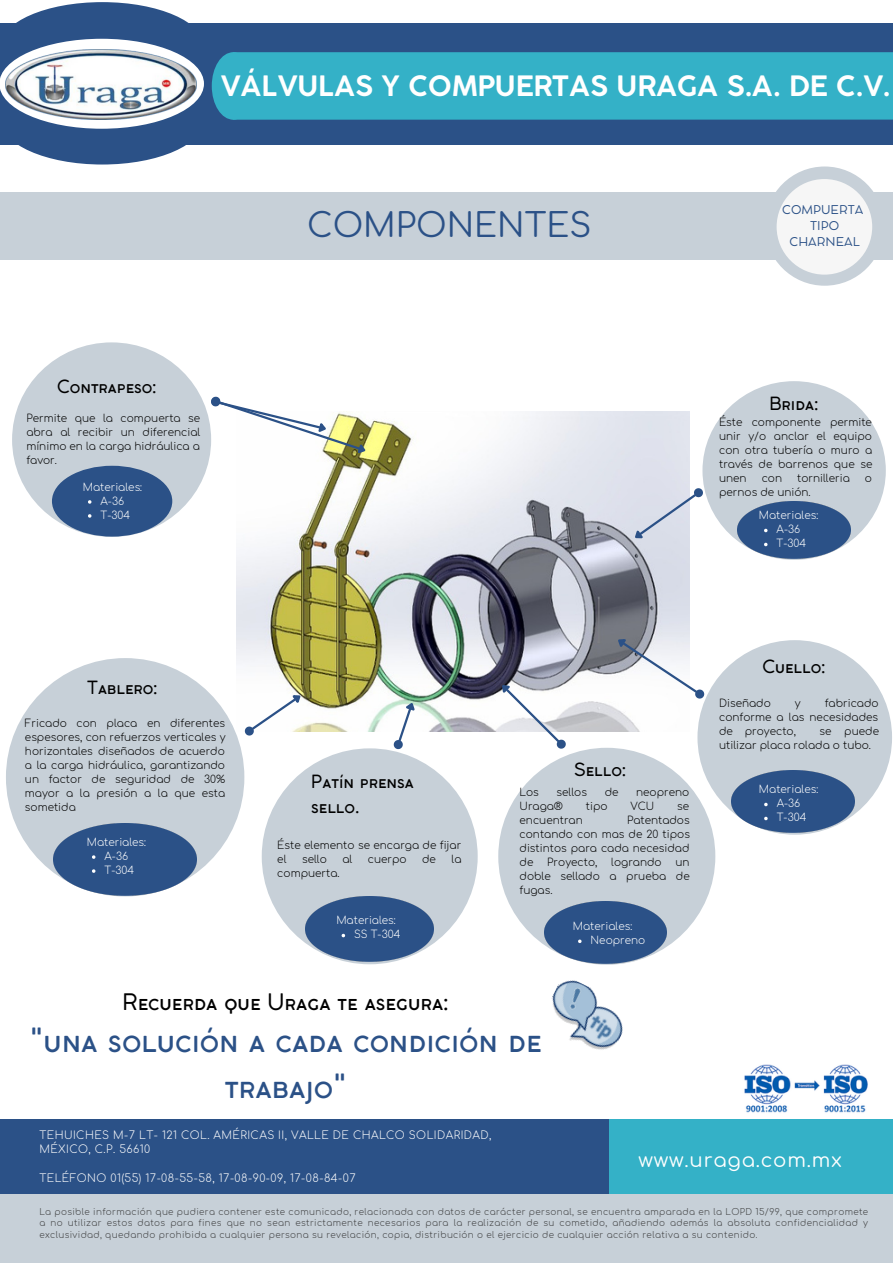
<style>
.page{position:relative;width:893px;height:1264px;background:#fff}
.page>*{position:absolute;margin:0;border:0;box-sizing:border-box;transform-origin:0 0}
.t1{font:33.15px "Comfortaa";color:#2b5187}
.t2{font:33px/46px "Coco Gothic Small Caps";color:#2b5187;text-align:center}
.t3{font:700 27.75px "Coco Gothic Small Caps";color:#fff}
.t4{font:22.5px "Coco Gothic Small Caps";color:#000}
.t5{font:19.65px "Comfortaa";letter-spacing:.04em;color:#fff}
.t6{font:18px/24.8px "Coco Gothic Small Caps";color:#000}
.t7{font:12px/16px "Cocomat Pro";color:#2b5187;text-align:center}
.t8{font:300 10.8px/14.4px "Comfortaa";letter-spacing:.04em;color:#fff}
.t9{font:300 10.5px/14px "Comfortaa";color:#000;text-align:justify}
.t10{font:300 10.5px/14px "Comfortaa";color:#fff}
.t11{font:300 8.85px/11.7px "Comfortaa";letter-spacing:.04em;color:#3f4041;text-align:justify}
</style>
<div class="page">
<img style="left:744px;top:1064px;width:124px;height:49px">
<div style="left:12px;top:342px;width:199px;height:195px;background:#c7d0d8;border-radius:50%"></div>
<div style="left:702px;top:381px;width:183px;height:179px;background:#c7d0d8;border-radius:50%"></div>
<div style="left:697px;top:640px;width:195px;height:194px;background:#c7d0d8;border-radius:50%"></div>
<img style="left:551px;top:980px;width:72px;height:70px">
<img style="left:731px;top:770px;width:123px;height:62px">
<img style="left:737px;top:501px;width:113px;height:57px">
<div style="left:6px;top:658px;width:238px;height:238px;background:#c7d0d8;border-radius:50%"></div>
<img style="left:54px;top:823px;width:142px;height:72px">
<div style="left:0;top:1119px;width:621px;height:75px;background:#2b5187"></div>
<div style="left:609px;top:1119px;width:283px;height:81px;background:#34b1c7"></div>
<div style="left:0;top:1194px;width:892px;height:68px;background:#c7d0d8"></div>
<div style="left:0;top:23px;width:892px;height:121px;background:#2b5187"></div>
<div style="left:0;top:2px;width:204px;height:89px;background:#2b5187;border-radius:50%"></div>
<div style="left:0;top:75px;width:204px;height:89px;background:#2b5187;border-radius:50%"></div>
<div style="left:0;top:39px;width:204px;height:90px;background:#fff;border-radius:50%"></div>
<img style="left:6px;top:49px;width:190px;height:70px">
<div style="left:212px;top:52px;width:680px;height:68px;background:#34b1c7"></div>
<img style="left:236px;top:412px;width:453px;height:319px">
<svg style="left:611px;top:633px;width:97px;height:69px"></svg>
<svg style="left:241px;top:688px;width:65px;height:48px"></svg>
<svg style="left:629px;top:484px;width:78px;height:61px"></svg>
<div style="left:0;top:192px;width:892px;height:68px;background:#c7d0d8"></div>
<div style="left:765px;top:166px;width:119px;height:120px;background:#c7d0d8;border-radius:50%"></div>
<div style="left:776px;top:179px;width:96px;height:96px;background:#f6f6f6;border-radius:50%"></div>
<div style="left:498px;top:747px;width:217px;height:217px;background:#c7d0d8;border-radius:50%"></div>
<img style="left:544px;top:901px;width:123px;height:62px">
<svg style="left:495px;top:679px;width:75px;height:70px"></svg>
<div style="left:262px;top:748px;width:215px;height:216px;background:#c7d0d8;border-radius:50%"></div>
<img style="left:305px;top:896px;width:128px;height:65px">
<svg style="left:390px;top:698px;width:29px;height:54px"></svg>
<div style="left:52px;top:466px;width:120px;height:70px;background:#2b5187;border-radius:50%"></div>
<svg style="left:764px;top:528px;width:3px;height:4px"></svg>
<svg style="left:764px;top:542px;width:3px;height:4px"></svg>
<svg style="left:764px;top:802px;width:3px;height:4px"></svg>
<svg style="left:764px;top:816px;width:3px;height:4px"></svg>
<svg style="left:578px;top:939px;width:3px;height:4px"></svg>
<svg style="left:341px;top:933px;width:4px;height:4px"></svg>
<svg style="left:208px;top:396px;width:162px;height:61px"></svg>
<h3 class="t3" style="left:220px;top:75px;width:671px">VÁLVULAS Y COMPUERTAS URAGA S.A. DE C.V.</h3>
<h1 class="t1" style="left:307px;top:207px;width:286px">COMPONENTES</h1>
<p class="t7" style="left:782px;top:203px;width:83px">COMPUERTA<br>TIPO<br>CHARNEAL</p>
<h3 class="t6" style="left:57px;top:375px;width:101px">Contrapeso:</h3>
<p class="t9" style="left:26px;top:411px;width:175px">Permite que la compuerta se abra al recibir un diferencial mínimo en la carga hidráulica a favor.</p>
<p class="t10" style="left:83px;top:480px;width:61px">Materiales:</p>
<p class="t10" style="left:101px;top:494px;width:31px">A-36<br>T-304</p>
<h3 class="t6" style="left:87px;top:677px;width:72px">Tablero:</h3>
<p class="t9" style="left:25px;top:716px;width:202px">Fricado con placa en diferentes espesores, con refuerzos verticales y horizontales diseñados de acuerdo a la carga hidráulica, garantizando un factor de seguridad de 30% mayor a la presión a la que esta sometida</p>
<p class="t10" style="left:87px;top:835px;width:61px">Materiales:</p>
<p class="t10" style="left:104px;top:849px;width:31px">A-36<br>T-304</p>
<h3 class="t6" style="left:311px;top:770px;width:104px">Patín prensa sello.</h3>
<p class="t9" style="left:277px;top:838px;width:185px">Éste elemento se encarga de fijar el</p>
<p class="t9" style="left:302px;top:852px;width:26px">sello</p>
<p class="t9" style="left:342px;top:852px;width:11px">al</p>
<p class="t9" style="left:368px;top:852px;width:40px">cuerpo</p>
<p class="t9" style="left:422px;top:852px;width:15px">de</p>
<p class="t9" style="left:451px;top:852px;width:11px">la</p>
<p class="t9" style="left:277px;top:866px;width:64px">compuerta.</p>
<p class="t10" style="left:336px;top:913px;width:61px">Materiales:</p>
<p class="t10" style="left:354px;top:927px;width:48px">SS T-304</p>
<h3 class="t6" style="left:769px;top:393px;width:51px">Brida:</h3>
<p class="t9" style="left:719px;top:416px;width:155px">Éste componente permite unir y/o anclar el equipo con otra tubería o muro a través de barrenos que se unen</p>
<p class="t9" style="left:761px;top:472px;width:22px">con</p>
<p class="t9" style="left:797px;top:472px;width:54px">tornilleria</p>
<p class="t9" style="left:864px;top:472px;width:9px">o</p>
<p class="t9" style="left:719px;top:486px;width:93px">pernos de unión.</p>
<p class="t10" style="left:758px;top:509px;width:61px">Materiales:</p>
<p class="t10" style="left:776px;top:522px;width:31px">A-36<br>T-304</p>
<h3 class="t6" style="left:574px;top:758px;width:54px">Sello:</h3>
<p class="t9" style="left:519px;top:786px;width:21px">Los</p>
<p class="t9" style="left:556px;top:786px;width:32px">sellos</p>
<p class="t9" style="left:604px;top:786px;width:15px">de</p>
<p class="t9" style="left:636px;top:786px;width:55px">neopreno</p>
<p class="t9" style="left:519px;top:800px;width:45px">Uraga®</p>
<p class="t9" style="left:586px;top:800px;width:23px">tipo</p>
<p class="t9" style="left:630px;top:800px;width:25px">VCU</p>
<p class="t9" style="left:677px;top:800px;width:14px">se</p>
<p class="t9" style="left:519px;top:814px;width:65px">encuentran</p>
<p class="t9" style="left:519px;top:814px;width:172px;text-indent:107px">Patentados contando con mas de 20 tipos distintos para cada necesidad de</p>
<p class="t9" style="left:547px;top:855px;width:52px">Proyecto,</p>
<p class="t9" style="left:611px;top:855px;width:52px">logrando</p>
<p class="t9" style="left:519px;top:855px;width:172px;text-indent:156px">un doble sellado a prueba de fugas.</p>
<p class="t10" style="left:572px;top:919px;width:61px">Materiales:</p>
<p class="t10" style="left:590px;top:933px;width:56px">Neopreno</p>
<h3 class="t6" style="left:762px;top:656px;width:65px">Cuello:</h3>
<p class="t9" style="left:719px;top:696px;width:161px;text-indent:106px">fabricado conforme a las necesidades de proyecto,</p>
<p class="t9" style="left:719px;top:696px;width:53px">Diseñado</p>
<p class="t9" style="left:794px;top:696px;width:7px">y</p>
<p class="t9" style="left:719px;top:724px;width:161px;text-indent:100px">se puede utilizar placa rolada o tubo.</p>
<p class="t10" style="left:758px;top:782px;width:61px">Materiales:</p>
<p class="t10" style="left:776px;top:796px;width:31px">A-36<br>T-304</p>
<h3 class="t4" style="left:123px;top:993px;width:328px">Recuerda que Uraga te asegura:</h3>
<h2 class="t2" style="left:30px;top:1019px;width:513px">"una solución a cada condición de trabajo"</h2>
<p class="t8" style="left:39px;top:1128px;width:453px">TEHUICHES M-7 LT- 121 COL. AMÉRICAS II, VALLE DE CHALCO SOLIDARIDAD,<br>MÉXICO, C.P. 56610</p>
<p class="t8" style="left:39px;top:1171px;width:318px">TELÉFONO 01(55) 17-08-55-58, 17-08-90-09, 17-08-84-07</p>
<p class="t11" style="left:39px;top:1205px;width:830px">La posible información que pudiera contener este comunicado, relacionada con datos de carácter personal, se encuentra amparada en la LOPD 15/99, que compromete a no utilizar estos datos para fines que no sean estrictamente necesarios para la realización de su cometido, añadiendo además la absoluta confidencialidad y exclusividad, quedando prohibida a cualquier persona su revelación, copia, distribución o el ejercicio de cualquier acción relativa a su contenido.</p>
<h3 class="t5" style="left:638px;top:1149px;width:205px">www.uraga.com.mx</h3>
</div>
